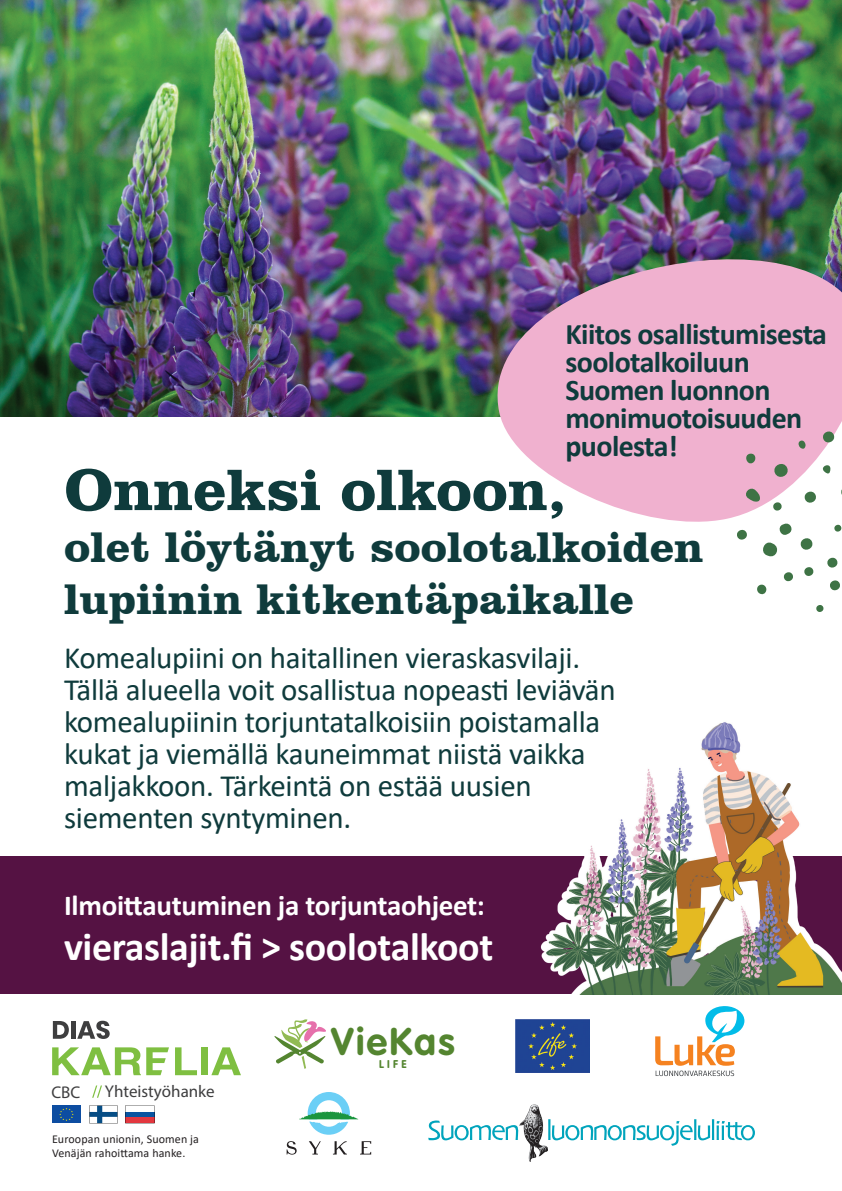
<style>
.page{position:relative;width:842px;height:1191px;background:#fff}
.page>*{position:absolute;margin:0;border:0;box-sizing:border-box;transform-origin:0 0}
.t1{font:700 60px "Clarendon BT";color:#0f3b3c}
.t2{font:700 44px/52px "Clarendon BT";color:#0f3b3c}
.t3{font:700 40px "Calibri";letter-spacing:-.01em;color:#fff}
.t4{font:38.1px "VAG Rounded Bold";letter-spacing:.06em;color:#548530}
.t5{font:31px/32px "Calibri";letter-spacing:-.01em;color:#0f3b3c}
.t6{font:700 30px/28px "Calibri";letter-spacing:-.02em;color:#0f3b3c}
.t7{font:700 29px "Calibri";letter-spacing:-.01em;color:#fff}
.t8{font:17px "Myriad Pro";color:#3e3e3f}
.t9{font:12px/14px "Calibri";letter-spacing:.01em;color:#231f20}
.t10{font:11.1px "VAG Rounded Bold";color:#548530}
</style>
<div class="page">
<div style="left:0;top:856px;width:842px;height:137px;background:#551243"></div>
<img style="left:0;top:0;width:842px;height:416px">
<img style="left:469px;top:191px;width:373px;height:331px">
<svg style="left:839px;top:482px;width:3px;height:19px"></svg>
<svg style="left:834px;top:524px;width:8px;height:8px"></svg>
<svg style="left:797px;top:439px;width:9px;height:10px"></svg>
<svg style="left:818px;top:461px;width:13px;height:13px"></svg>
<svg style="left:802px;top:488px;width:16px;height:18px"></svg>
<svg style="left:772px;top:460px;width:18px;height:21px"></svg>
<svg style="left:742px;top:484px;width:18px;height:18px"></svg>
<svg style="left:827px;top:557px;width:11px;height:11px"></svg>
<svg style="left:821px;top:428px;width:15px;height:18px"></svg>
<svg style="left:816px;top:605px;width:8px;height:7px"></svg>
<svg style="left:830px;top:580px;width:10px;height:11px"></svg>
<svg style="left:755px;top:521px;width:60px;height:73px"></svg>
<svg style="left:737px;top:529px;width:10px;height:11px"></svg>
<svg style="left:771px;top:500px;width:12px;height:13px"></svg>
<svg style="left:743px;top:453px;width:14px;height:13px"></svg>
<img style="left:383px;top:722px;width:459px;height:272px">
<svg style="left:274px;top:1019px;width:52px;height:49px"></svg>
<img style="left:516px;top:1019px;width:73px;height:53px">
<svg style="left:287px;top:1141px;width:10px;height:13px"></svg>
<svg style="left:309px;top:1141px;width:12px;height:13px"></svg>
<svg style="left:333px;top:1141px;width:14px;height:13px"></svg>
<svg style="left:360px;top:1141px;width:11px;height:13px"></svg>
<svg style="left:299px;top:1092px;width:59px;height:42px"></svg>
<svg style="left:655px;top:1006px;width:90px;height:70px"></svg>
<svg style="left:428px;top:1120px;width:91px;height:20px"></svg>
<svg style="left:548px;top:1119px;width:207px;height:26px"></svg>
<img style="left:519px;top:1104px;width:29px;height:57px">
<svg style="left:211px;top:1047px;width:30px;height:28px"></svg>
<div style="left:201px;top:1047px;width:6px;height:28px;background:#7fbf41"></div>
<svg style="left:175px;top:1047px;width:22px;height:28px"></svg>
<svg style="left:52px;top:1047px;width:117px;height:28px"></svg>
<svg style="left:125px;top:1105px;width:30px;height:18px"></svg>
<svg style="left:89px;top:1105px;width:29px;height:18px"></svg>
<div style="left:52px;top:1105px;width:29px;height:18px;background:#0d4da1"></div>
<svg style="left:59px;top:1108px;width:15px;height:12px"></svg>
<svg style="left:92px;top:1085px;width:10px;height:12px"></svg>
<svg style="left:53px;top:1021px;width:16px;height:17px"></svg>
<div style="left:71px;top:1021px;width:5px;height:17px;background:#3e3e3f"></div>
<svg style="left:77px;top:1020px;width:33px;height:19px"></svg>
<p class="t6" style="left:565px;top:319px;width:263px">Kiitos osallistumisesta soolotalkoiluun<br>Suomen luonnon monimuotoisuuden puolesta!</p>
<h1 class="t1" style="left:64px;top:452px;width:504px">Onneksi olkoon,</h1>
<h2 class="t2" style="left:64px;top:520px;width:641px">olet löytänyt soolotalkoiden lupiinin kitkentäpaikalle</h2>
<p class="t5" style="left:64px;top:641px;width:553px">Komealupiini on haitallinen vieraskasvilaji.<br>Tällä alueella voit osallistua nopeasti leviävän komealupiinin torjuntatalkoisiin poistamalla kukat ja viemällä kauneimmat niistä vaikka maljakkoon. Tärkeintä on estää uusien siementen syntyminen.</p>
<p class="t7" style="left:64px;top:885px;width:422px">Ilmoittautuminen ja torjuntaohjeet:</p>
<p class="t3" style="left:64px;top:919px;width:431px">vieraslajit.fi &gt; soolotalkoot</p>
<p class="t8" style="left:51px;top:1081px;width:30px">CBC</p>
<p class="t8" style="left:105px;top:1081px;width:111px">Yhteistyöhanke</p>
<p class="t9" style="left:52px;top:1131px;width:149px">Euroopan unionin, Suomen ja<br>Venäjän rahoittama hanke.</p>
<p class="t4" style="left:331px;top:1019px;width:125px">VieKas</p>
<p class="t10" style="left:379px;top:1058px;width:29px">LIFE</p>
</div>
